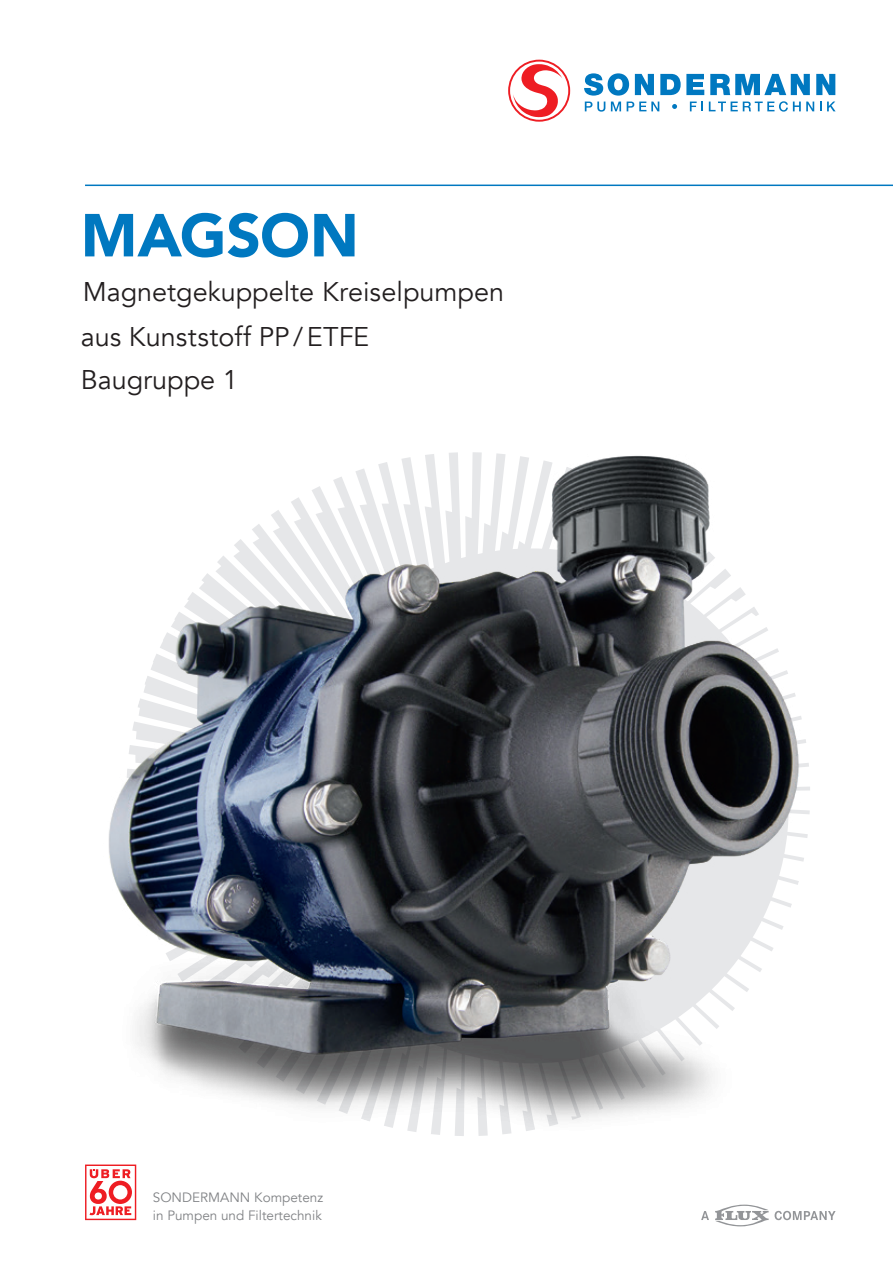
<style>
.page{position:relative;width:893px;height:1263px;background:#fff}
.page>*{position:absolute;margin:0;border:0;box-sizing:border-box;transform-origin:0 0}
.t1{font:900 60px "Avenir";color:#0078c0}
.t2{font:27px/44px "Avenir";color:#231f20}
.t3{font:13.5px/18px "Avenir";color:#808285}
</style>
<div class="page">
<svg style="left:584px;top:73px;width:45px;height:23px"></svg>
<svg style="left:635px;top:74px;width:19px;height:21px"></svg>
<svg style="left:660px;top:74px;width:44px;height:21px"></svg>
<svg style="left:710px;top:74px;width:100px;height:21px"></svg>
<svg style="left:816px;top:74px;width:19px;height:21px"></svg>
<svg style="left:585px;top:102px;width:20px;height:10px"></svg>
<svg style="left:611px;top:102px;width:10px;height:9px"></svg>
<svg style="left:627px;top:102px;width:32px;height:9px"></svg>
<svg style="left:672px;top:104px;width:5px;height:5px"></svg>
<svg style="left:690px;top:102px;width:13px;height:9px"></svg>
<svg style="left:709px;top:101px;width:105px;height:11px"></svg>
<svg style="left:827px;top:102px;width:9px;height:9px"></svg>
<svg style="left:508px;top:60px;width:62px;height:62px"></svg>
<div style="left:510px;top:62px;width:58px;height:58px;background:#fff;border-radius:50%"></div>
<svg style="left:513px;top:64px;width:49px;height:53px"></svg>
<hr style="left:85px;top:185px;width:808px;height:1px;background:#0078c0">
<img style="left:85px;top:452px;width:751px;height:775px">
<p class="t1" style="left:81px;top:184px;width:280px">MAGSON</p>
<p class="t2" style="left:81px;top:271px;width:425px">Magnetgekuppelte Kreiselpumpen aus Kunststoff PP / ETFE<br>Baugruppe 1</p>
<p class="t3" style="left:153px;top:1189px;width:172px">SONDERMANN Kompetenz in Pumpen und Filtertechnik</p>
</div>
